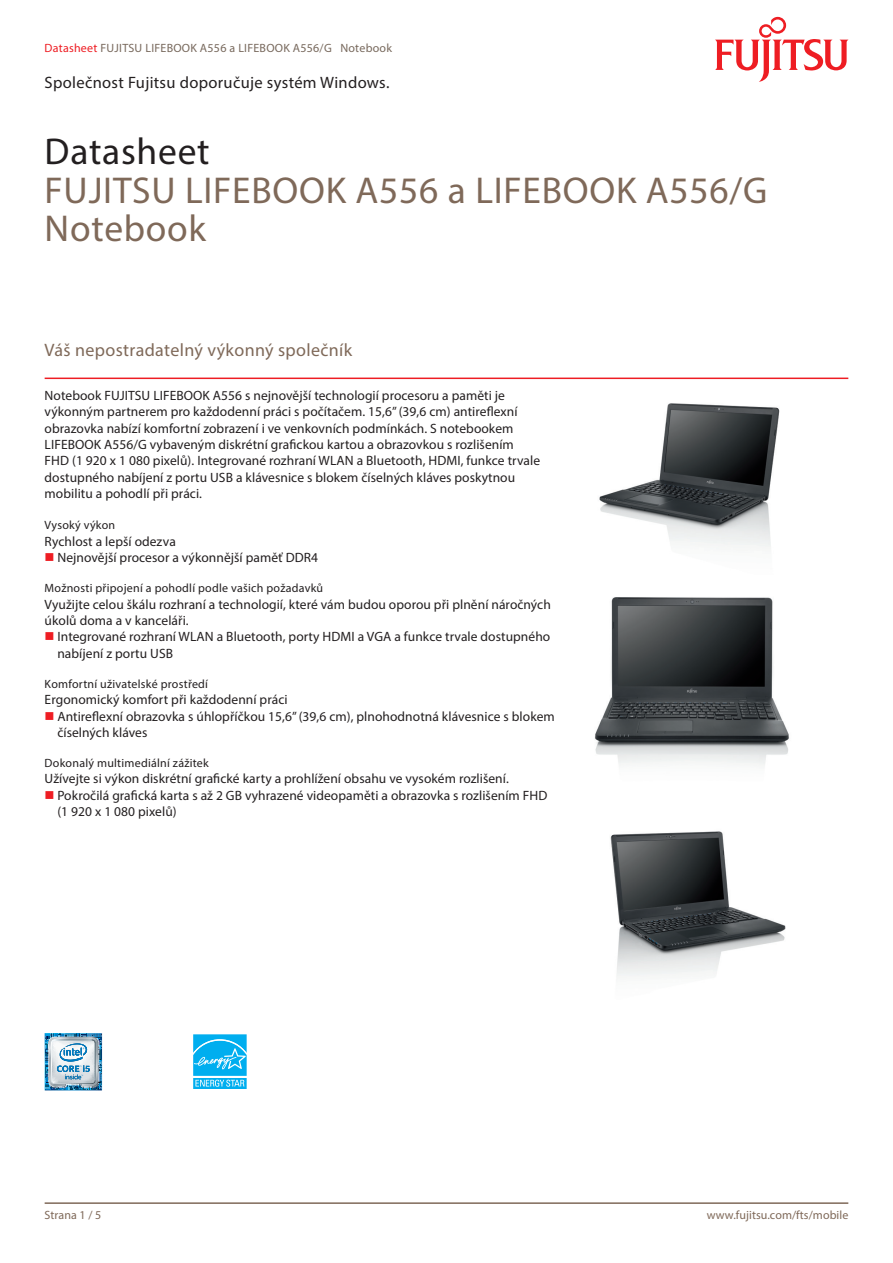
<style>
.page{position:relative;width:893px;height:1263px;background:#fff}
.page>*{position:absolute;margin:0;border:0;box-sizing:border-box;transform-origin:0 0}
.Product_Title_Name{font:37.5px "Myriad Pro";letter-spacing:.02em;color:#7f6959}
.Document_Title{font:37.5px "Myriad Pro";letter-spacing:.02em;color:#231f20}
.Product_Subtitle{font:18px "Myriad Pro";letter-spacing:.02em;color:#7f6959}
.RunningHeader_2{font:16.5px "Myriad Pro";letter-spacing:.02em;color:#231f20}
.BoMBody1stpage{font:13.5px/16.4px "Myriad Pro";letter-spacing:.005em;color:#231f20}
.BoMBody9pt{font:13.5px/16.4px "Myriad Pro";letter-spacing:.005em;color:#231f20}
.FeatureIntro{font:12px "Myriad Pro";letter-spacing:.02em;color:#231f20}
.RunningHeader{font:12px "Myriad Pro";letter-spacing:.02em;color:#78695d}
.RunningFooter_R{font:12px "Myriad Pro";letter-spacing:.005em;color:#7f6959}
.RunningFooter_L{font:12px "Myriad Pro";letter-spacing:.005em;color:#7f6959}
.s1{color:#ee1d23}
</style>
<div class="page">
<hr style="left:45px;top:1202px;width:803px;height:2px;background:#7f6959">
<hr style="left:45px;top:378px;width:803px;height:1px;background:#ee1d23">
<svg style="left:715px;top:17px;width:133px;height:65px"></svg>
<img style="left:599px;top:403px;width:181px;height:146px">
<img style="left:595px;top:597px;width:194px;height:168px">
<img style="left:610px;top:831px;width:176px;height:146px">
<svg style="left:45px;top:1033px;width:58px;height:58px;background:#93b7cc"></svg>
<svg style="left:193px;top:1034px;width:54px;height:55px;background:#32bdf1"></svg>
<p class="RunningHeader" style="left:45px;top:40px;width:349px"><span class="s1">Datasheet</span> FUJITSU LIFEBOOK A556 a LIFEBOOK A556/G Notebook</p>
<p class="RunningHeader_2" style="left:45px;top:73px;width:346px">Společnost Fujitsu doporučuje systém Windows.</p>
<p class="Document_Title" style="left:45px;top:128px;width:167px">Datasheet</p>
<p class="Product_Title_Name" style="left:45px;top:167px;width:724px">FUJITSU LIFEBOOK A556 a LIFEBOOK A556/G</p>
<p class="Product_Title_Name" style="left:45px;top:206px;width:163px">Notebook</p>
<p class="Product_Subtitle" style="left:45px;top:339px;width:309px">Váš nepostradatelný výkonný společník</p>
<p class="BoMBody1stpage" style="left:45px;top:387px;width:497px">Notebook FUJITSU LIFEBOOK A556 s nejnovější technologií procesoru a paměti je výkonným partnerem pro každodenní práci s počítačem. 15,6” (39,6 cm) antireflexní obrazovka nabízí komfortní zobrazení i ve venkovních podmínkách. S notebookem LIFEBOOK A556/G vybaveným diskrétní grafickou kartou a obrazovkou s rozlišením FHD (1 920 x 1 080 pixelů). Integrované rozhraní WLAN a Bluetooth, HDMI, funkce trvale dostupného nabíjení z portu USB a klávesnice s blokem číselných kláves poskytnou mobilitu a pohodlí při práci.</p>
<p class="FeatureIntro" style="left:45px;top:518px;width:72px">Vysoký výkon</p>
<p class="BoMBody9pt" style="left:45px;top:533px;width:133px">Rychlost a lepší odezva</p>
<p class="BoMBody1stpage" style="left:57px;top:549px;width:262px">Nejnovější procesor a výkonnější paměť DDR4</p>
<p class="FeatureIntro" style="left:45px;top:581px;width:280px">Možnosti připojení a pohodlí podle vašich požadavků</p>
<p class="BoMBody9pt" style="left:45px;top:596px;width:508px">Využijte celou škálu rozhraní a technologií, které vám budou oporou při plnění náročných úkolů doma a v kanceláři.</p>
<p class="BoMBody1stpage" style="left:57px;top:628px;width:494px">Integrované rozhraní WLAN a Bluetooth, porty HDMI a VGA a funkce trvale dostupného nabíjení z portu USB</p>
<p class="FeatureIntro" style="left:45px;top:676px;width:165px">Komfortní uživatelské prostředí</p>
<p class="BoMBody9pt" style="left:45px;top:691px;width:244px">Ergonomický komfort při každodenní práci</p>
<p class="BoMBody1stpage" style="left:57px;top:708px;width:499px">Antireflexní obrazovka s úhlopříčkou 15,6” (39,6 cm), plnohodnotná klávesnice s blokem číselných kláves</p>
<p class="FeatureIntro" style="left:45px;top:755px;width:166px">Dokonalý multimediální zážitek</p>
<p class="BoMBody9pt" style="left:45px;top:770px;width:466px">Užívejte si výkon diskrétní grafické karty a prohlížení obsahu ve vysokém rozlišení.</p>
<p class="BoMBody1stpage" style="left:57px;top:787px;width:491px">Pokročilá grafická karta s až 2 GB vyhrazené videopaměti a obrazovka s rozlišením FHD (1 920 x 1 080 pixelů)</p>
<p class="RunningFooter_L" style="left:45px;top:1207px;width:58px">Strana 1 / 5</p>
<p class="RunningFooter_R" style="left:707px;top:1207px;width:143px">www.fujitsu.com/fts/mobile</p>
</div>
